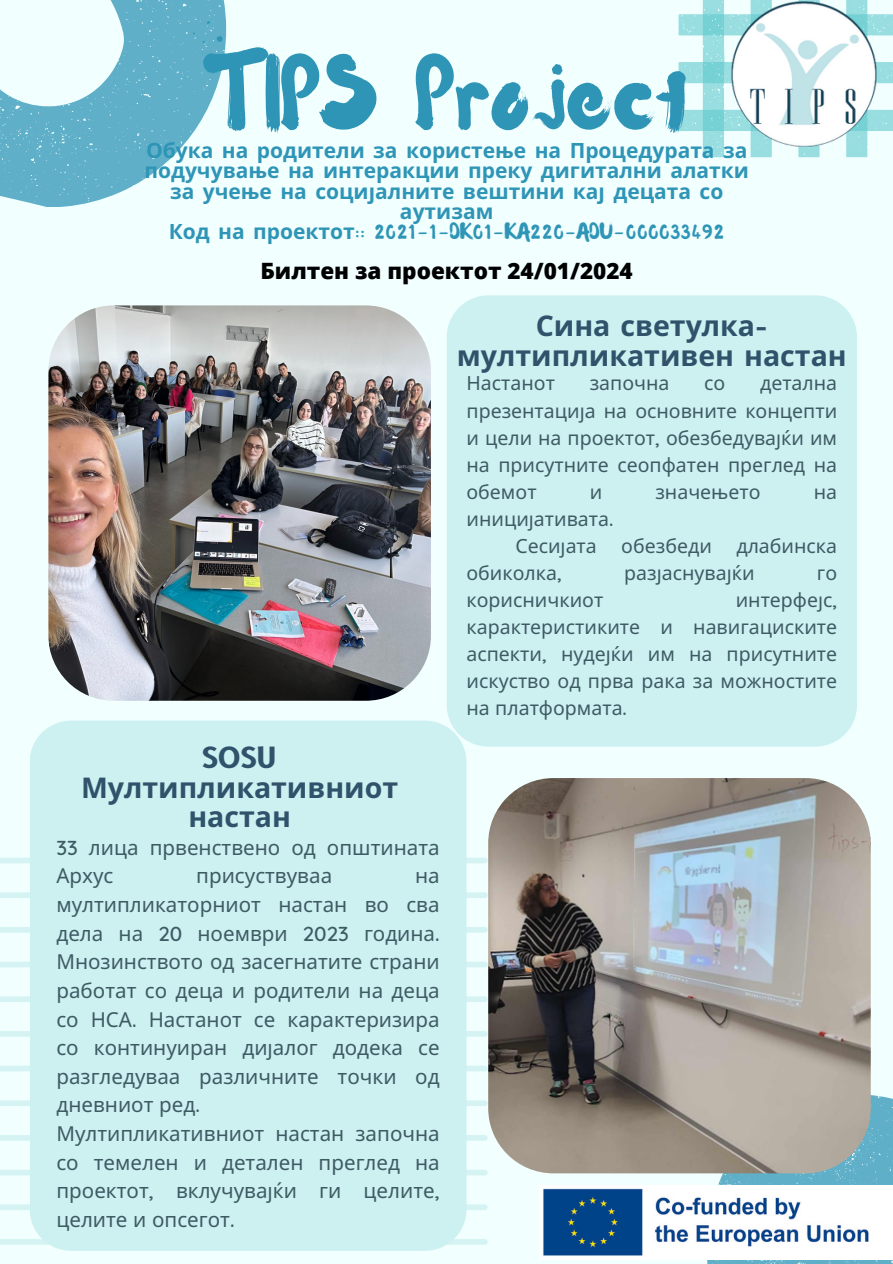
<style>
.page{position:relative;width:893px;height:1264px;background:#fff}
.page>*{position:absolute;margin:0;border:0;box-sizing:border-box;transform-origin:0 0}
.t1{font:96px "Waterlily";color:#2f95b6}
.t2{font:700 28.5px/29.2px "Noto Sans";color:#30526a;text-align:center}
.t3{font:800 22.5px "Open Sans";color:#000}
.t4{font:700 21px/20.2px "Noto Sans";color:#2f95b6;text-align:center}
.t5{font:20.55px/28.7px "Noto Sans";color:#3e5b64}
.t6{font:19.5px/27px "Noto Sans";color:#3e5b64;text-align:justify}
.s1{font-family:"Waterlily";font-weight:400}
.s2{font-family:"B612"}
.s3{font-family:"Quicksand";font-weight:500}
</style>
<div class="page">
<div style="left:0;top:0;width:892px;height:1263px;background:#f1ffff"></div>
<svg style="left:707px;top:1094px;width:185px;height:169px;background:#6eb5cb"></svg>
<svg style="left:0;top:0;width:226px;height:207px;fill:#5fafc8"></svg>
<svg style="left:0;top:857px;width:487px;height:394px"></svg>
<svg style="left:678px;top:0;width:214px;height:157px"></svg>
<div style="left:30px;top:720px;width:436px;height:530px;background:#cdf0f1"></div>
<div style="left:446px;top:295px;width:410px;height:451px;background:#cdf0f1"></div>
<img style="left:48px;top:305px;width:383px;height:395px;border-radius:65px">
<img style="left:731px;top:2px;width:145px;height:145px">
<img style="left:488px;top:778px;width:382px;height:395px;border-radius:65px">
<img style="left:539px;top:1184px;width:353px;height:75px">
<h2 class="t1" style="left:207px;top:34px;width:481px">TIPS Project</h2>
<h2 class="t4" style="left:144px;top:140px;width:606px">Обука на родители за користење на Процедурата за подучување на интеракции преку дигитални алатки за учење на социјалните вештини кај децата со аутизам<br>Код на проектот<span class="s1">:: 2021-1-DK01-KA220-ADU-000033492</span></h2>
<p class="t3" style="left:260px;top:254px;width:374px">Билтен за проектот 24/01/2024</p>
<p class="t2" style="left:457px;top:311px;width:391px">Сина светулка&shy;мултипликативен настан</p>
<h2 class="t2" style="left:81px;top:742px;width:319px"><span class="s2">SOSU<br></span>Мултипликативниот настан</h2>
<p class="t5" style="left:56px;top:832px;width:385px"><span class="s3">33</span> лица првенствено од општината<br>Архус</p>
<p class="t5" style="left:196px;top:860px;width:137px">присуствуваа</p>
<p class="t5" style="left:56px;top:860px;width:385px;text-indent:358px">на мултипликаторниот настан во сва дела на <span class="s3">20</span> ноември <span class="s3">2023</span> година<span class="s3">.<br></span>Мнозинството од засегнатите страни работат со деца и родители на деца со НСА<span class="s3">.</span> Настанот се карактеризира со континуиран дијалог додека се разгледуваа различните точки од дневниот ред<span class="s3">.<br></span>Мултипликативниот настан започна со темелен и детален преглед на проектот<span class="s3">,</span> вклучувајќи ги целите<span class="s3">, </span>целите и опсегот<span class="s3">.</span></p>
<p class="t6" style="left:466px;top:369px;width:90px">Настанот</p>
<p class="t6" style="left:589px;top:369px;width:81px">започна</p>
<p class="t6" style="left:704px;top:369px;width:23px">со</p>
<p class="t6" style="left:466px;top:369px;width:372px;text-indent:293px">детална презентација на основните концепти и цели на проектот<span class="s3">,</span> обезбедувајќи им на присутните сеопфатен преглед на обемот</p>
<p class="t6" style="left:589px;top:477px;width:14px">и</p>
<p class="t6" style="left:655px;top:477px;width:107px">значењето</p>
<p class="t6" style="left:813px;top:477px;width:25px">на</p>
<p class="t6" style="left:466px;top:504px;width:148px">иницијативата<span class="s3">.</span></p>
<h1 class="t6" style="left:515px;top:531px;width:83px">Сесијата</h1>
<h1 class="t6" style="left:621px;top:531px;width:92px">обезбеди</h1>
<h1 class="t6" style="left:736px;top:531px;width:102px">длабинска</h1>
<h1 class="t6" style="left:466px;top:558px;width:97px">обиколка<span class="s3">,</span></h1>
<h1 class="t6" style="left:624px;top:558px;width:132px">разјаснувајќи</h1>
<h1 class="t6" style="left:816px;top:558px;width:22px">го</h1>
<h1 class="t6" style="left:466px;top:585px;width:138px">корисничкиот</h1>
<h1 class="t6" style="left:466px;top:585px;width:372px;text-indent:269px">интерфејс<span class="s3">, </span>карактеристиките и навигациските аспекти<span class="s3">,</span> нудејќи им на присутните искуство од прва рака за можностите на платформата<span class="s3">.</span></h1>
</div>
